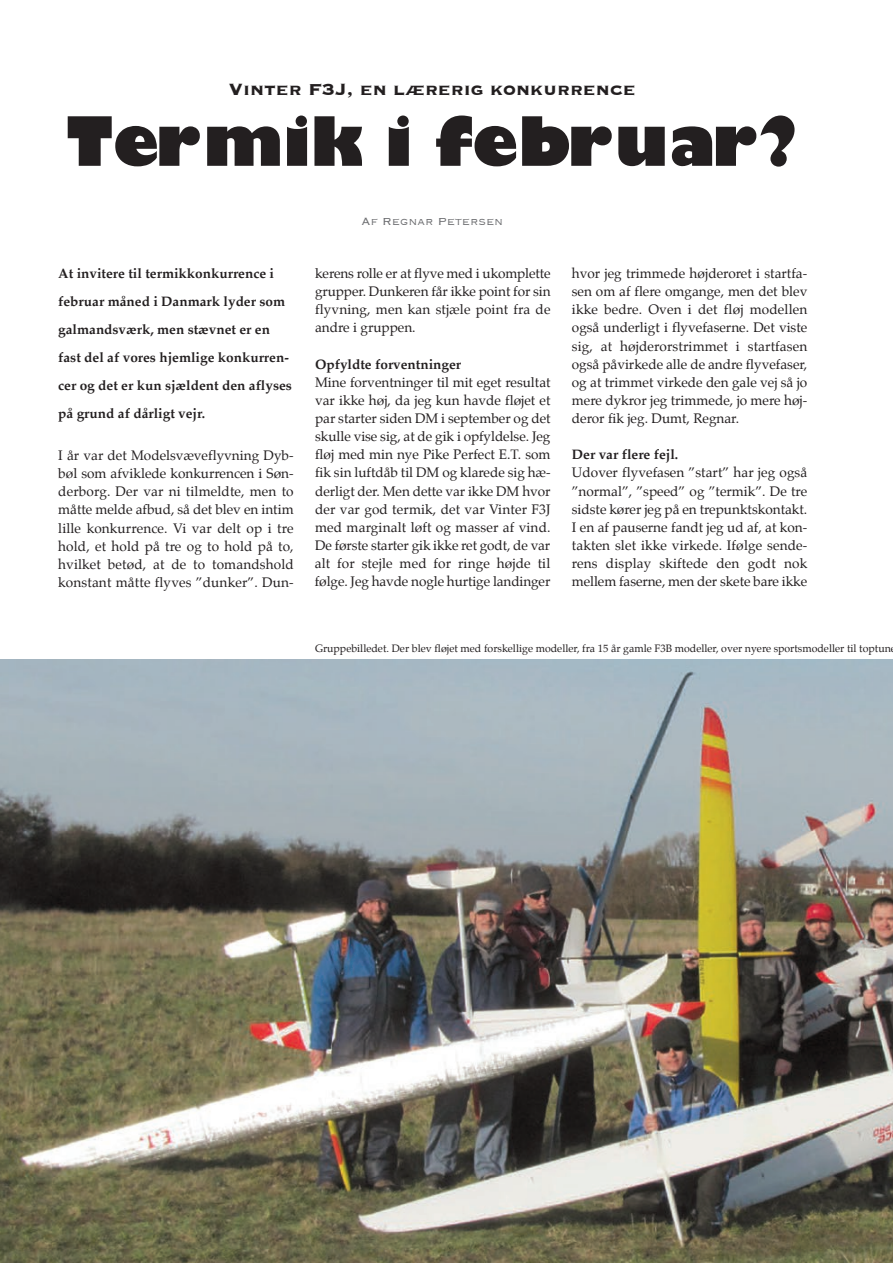
<style>
.page{position:relative;width:893px;height:1263px;background:#fff}
.page>*{position:absolute;margin:0;border:0;box-sizing:border-box;transform-origin:0 0}
.t1{font:800 66.45px "Gill Sans";color:#231f20}
.t2{font:700 21.15px "Copperplate";color:#231f20}
.t3{font:13.65px/18.1px "Palatino";color:#231f20;text-align:justify}
.t4{font:700 13.65px/27.9px "Palatino";color:#231f20}
.t5{font:300 13.65px "Copperplate";color:#6c6d70}
.t6{font:10.5px "Palatino";color:#231f20}
</style>
<div class="page">
<img style="left:0;top:659px;width:893px;height:604px">
<h2 class="t2" style="left:229px;top:75px;width:408px">Vinter F3J, en lærerig konkurrence</h2>
<h1 class="t1" style="left:66px;top:89px;width:733px">Termik i februar?</h1>
<p class="t4" style="left:58px;top:259px;width:235px">at invitere til termikkonkurrence i februar måned i Danmark lyder som galmandsværk, men stævnet er en fast del af vores hjemlige konkurren&shy;cer og det er kun sjældent den aflyses på grund af dårligt vejr.</p>
<p class="t3" style="left:58px;top:446px;width:237px">I år var det Modelsvæveflyvning Dyb&shy;bøl som afviklede konkurrencen i Søn&shy;derborg. Der var ni tilmeldte, men to måtte melde afbud, så det blev en intim lille konkurrence. Vi var delt op i tre hold, et hold på tre og to hold på to, hvilket betød, at de to tomandshold konstant måtte flyves ”dunker”. Dun-</p>
<p class="t5" style="left:361px;top:212px;width:143px">Af Regnar Petersen</p>
<p class="t3" style="left:315px;top:264px;width:237px">kerens rolle er at flyve med i ukomplette grupper. Dunkeren får ikke point for sin flyvning, men kan stjæle point fra de andre i gruppen.</p>
<p class="t4" style="left:315px;top:350px;width:148px">opfyldte forventninger</p>
<p class="t3" style="left:315px;top:373px;width:237px">Mine forventninger til mit eget resultat var ikke høj, da jeg kun havde fløjet et par starter siden DM i september og det skulle vise sig, at de gik i opfyldelse. Jeg fløj med min nye Pike Perfect E.T. som fik sin luftdåb til DM og klarede sig hæ&shy;derligt der. Men dette var ikke DM hvor der var god termik, det var Vinter F3J med marginalt løft og masser af vind.<br>De første starter gik ikke ret godt, de var alt for stejle med for ringe højde til følge. Jeg havde nogle hurtige landinger</p>
<p class="t3" style="left:572px;top:264px;width:237px">hvor jeg trimmede højderoret i startfa&shy;sen om af flere omgange, men det blev ikke bedre. Oven i det fløj modellen også underligt i flyvefaserne. Det viste sig, at højderorstrimmet i startfasen også påvirkede alle de andre flyvefaser, og at trimmet virkede den gale vej så jo mere dykror jeg trimmede, jo mere høj&shy;deror fik jeg. Dumt, Regnar.</p>
<p class="t4" style="left:572px;top:440px;width:108px">Der var flere fejl.</p>
<p class="t3" style="left:572px;top:464px;width:237px">Udover flyvefasen ”start” har jeg også ”normal”, ”speed” og ”termik”. De tre sidste kører jeg på en trepunktskontakt.<br>I en af pauserne fandt jeg ud af, at kon&shy;takten slet ikke virkede. Ifølge sende&shy;rens display skiftede den godt nok mellem faserne, men der skete bare ikke</p>
<p class="t6" style="left:315px;top:640px;width:577px">Gruppebilledet. Der blev fløjet med forskellige modeller, fra 15 år gamle F3B modeller, over nyere sportsmodeller til toptun</p>
</div>
